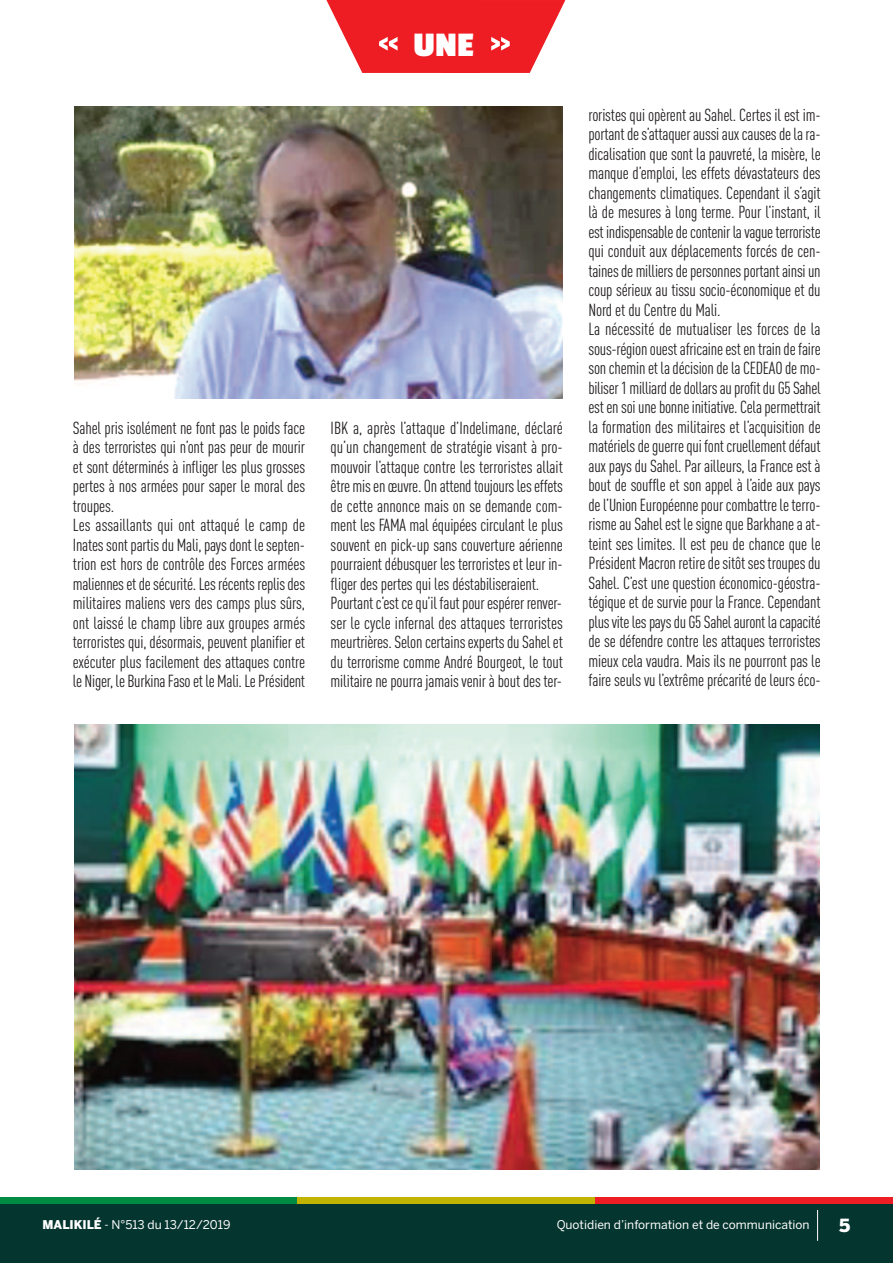
<style>
.page{position:relative;width:893px;height:1263px;background:#fff}
.page>*{position:absolute;margin:0;border:0;box-sizing:border-box;transform-origin:0 0}
.t1{font:700 36px "Passion One";color:#fff}
.t2{font:900 18px "Benton Sans";color:#fff}
.t3{font:condensed 17.25px/19.5px "DIN Pro";letter-spacing:-.01em;color:#231f20}
.t4{font:12px "Benton Sans";color:#fff}
.s1{font-weight:900}
</style>
<div class="page">
<div style="left:0;top:1203px;width:893px;height:60px;background:#05352f"></div>
<div style="left:0;top:1197px;width:298px;height:6px;background:#008b43"></div>
<div style="left:298px;top:1197px;width:297px;height:6px;background:#c0b301"></div>
<div style="left:595px;top:1197px;width:297px;height:6px;background:#ee1d23"></div>
<hr style="left:817px;top:1210px;width:1px;height:31px;background:#fff">
<svg style="left:326px;top:0;width:239px;height:73px"></svg>
<img style="left:75px;top:106px;width:488px;height:292px">
<img style="left:75px;top:724px;width:744px;height:445px">
<h1 class="t1" style="left:413px;top:26px;width:62px">UNE</h1>
<p class="t3" style="left:73px;top:419px;width:234px">Sahel pris isolément ne font pas le poids face à des terroristes qui n’ont pas peur de mourir et sont déterminés à infliger les plus grosses pertes à nos armées pour saper le moral des troupes.<br>Les assaillants qui ont attaqué le camp de Inatessontpartisdu Mali,paysdont lesepten&shy;trion est hors de contrôle des Forces armées maliennesetdesécurité.Lesrécentsreplisdes militaires maliens vers des camps plus sûrs, ont laissé le champ libre aux groupes armés terroristes qui, désormais, peuvent planifier et exécuter plus facilement des attaques contre le Niger, le BurkinaFasoet leMali.Le Président</p>
<p class="t3" style="left:331px;top:419px;width:234px">IBK a, après l’attaque d’Indelimane, déclaré qu’un changement de stratégie visant à pro&shy;mouvoir l’attaque contre les terroristes allait êtremisenœuvre. Onattendtoujoursleseffets de cette annonce mais on se demande com&shy;ment les FAMA mal équipées circulant le plus souvent en pick-up sans couverture aérienne pourraient débusquer les terroristes et leur in&shy;fliger des pertes qui les déstabiliseraient.<br>Pourtantc’estcequ’il fautpourespérer renver&shy;ser le cycle infernal des attaques terroristes meurtrières.SeloncertainsexpertsduSahelet du terrorisme comme André Bourgeot, le tout militaire ne pourra jamais venir à bout des ter-</p>
<p class="t3" style="left:588px;top:107px;width:234px">roristes qui opèrent au Sahel. Certes il est im&shy;portantdes’attaqueraussiauxcausesdelara&shy;dicalisation que sont la pauvreté, la misère, le manque d’emploi, les effets dévastateurs des changements climatiques. Cependant il s’agit là de mesures à long terme. Pour l’instant, il est indispensabledecontenir lavagueterroriste qui conduit aux déplacements forcés de cen&shy;tainesdemilliersdepersonnesportantainsiun coup sérieux au tissu socio-économique et du Nord et du Centre du Mali.<br>La nécessité de mutualiser les forces de la sous-régionouestafricaineestentraindefaire soncheminet ladécisiondelaCEDEAO de mo&shy;biliser1milliarddedollarsauprofitdu G5Sahel estensoiunebonneinitiative.Celapermettrait la formation des militaires et l’acquisition de matérielsdeguerrequi fontcruellementdéfaut aux pays du Sahel. Par ailleurs, la France est à bout de souffle et son appel à l’aide aux pays del’UnionEuropéennepourcombattreleterro&shy;risme au Sahel est le signe que Barkhane a at&shy;teint ses limites. Il est peu de chance que le Président Macron retire de sitôt ses troupes du Sahel. C’est une question économico-géostra&shy;tégique et de survie pour la France. Cependant plusvitelespaysdu G5Sahelauront lacapacité de se défendre contre les attaques terroristes mieux cela vaudra. Mais ils ne pourront pas le faire seuls vu l’extrême précarité de leurs éco-</p>
<p class="t4" style="left:43px;top:1218px;width:189px"><span class="s1">MALIKILÉ</span> - N°513 du 13/12/2019</p>
<p class="t4" style="left:557px;top:1218px;width:254px">Quotidien d’information et de communication</p>
<p class="t2" style="left:839px;top:1215px;width:13px">5</p>
</div>
